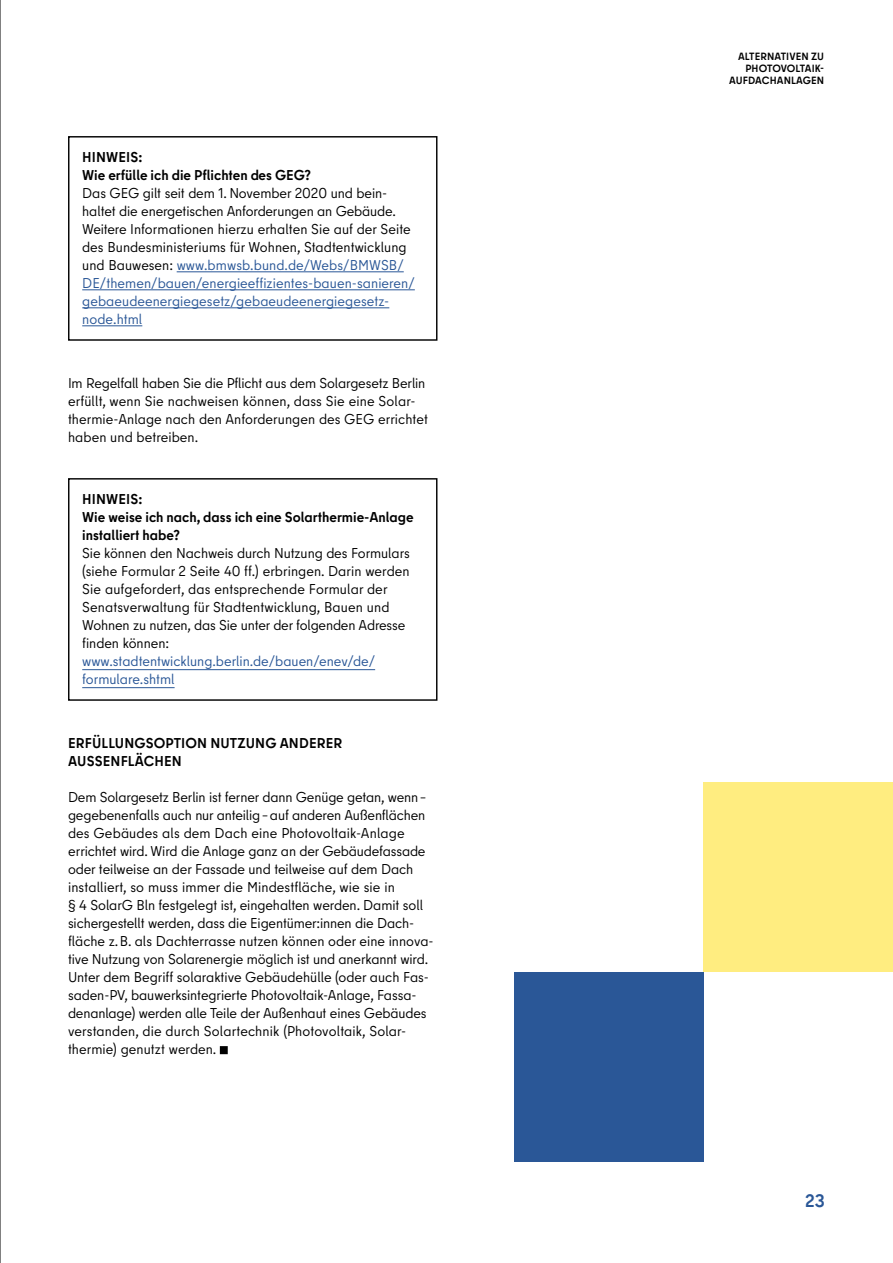
<style>
.page{position:relative;width:893px;height:1263px;background:#fff}
.page>*{position:absolute;margin:0;border:0;box-sizing:border-box;transform-origin:0 0}
.t1{font:700 18px "Berlin Type";color:#2a5797}
.Copy_9_5_pt{font:14.25px/18px "Berlin Type";letter-spacing:-.005em;color:#000}
.Copy_9_5_pt-2{font:700 14.25px/18px "Berlin Type";color:#000}
.Copy_9_5_pt-3{font:14.25px/18px "Berlin Type";color:#2a5797}
.Copy_9_5_pt_Bold_Ver{font:700 14.25px/18px "Berlin Type";letter-spacing:.01em;color:#000}
.Kapitel{font:700 10.5px/12px "Berlin Type";letter-spacing:.01em;color:#000;text-align:right}
.s1{color:#2a5797}
</style>
<div class="page">
<div style="left:220px;top:1046px;width:8px;height:8px;background:#000"></div>
<hr style="left:177px;top:271px;width:227px;height:1px;background:#2a5797">
<hr style="left:82px;top:289px;width:333px;height:1px;background:#2a5797">
<hr style="left:82px;top:307px;width:307px;height:1px;background:#2a5797">
<hr style="left:82px;top:325px;width:60px;height:1px;background:#2a5797">
<div style="left:68px;top:136px;width:369px;height:205px;border:1px solid #000"></div>
<hr style="left:82px;top:669px;width:293px;height:1px;background:#2a5797">
<hr style="left:82px;top:687px;width:93px;height:1px;background:#2a5797">
<div style="left:68px;top:478px;width:369px;height:223px;border:1px solid #000"></div>
<div style="left:703px;top:782px;width:190px;height:189px;background:#ffed80"></div>
<div style="left:514px;top:973px;width:189px;height:189px;background:#2a5797"></div>
<hr style="left:0;top:0;width:1px;height:1263px;background:#000">
<p class="Copy_9_5_pt_Bold_Ver" style="left:82px;top:148px;width:62px">HINWEIS:</p>
<p class="Copy_9_5_pt-2" style="left:82px;top:166px;width:231px">Wie erfülle ich die Pflichten des GEG?</p>
<p class="Copy_9_5_pt" style="left:82px;top:185px;width:334px">Das GEG gilt seit dem 1. November 2020 und bein&shy;haltet die energetischen Anforderungen an Gebäude.<br>Weitere Informationen hierzu erhalten Sie auf der Seite des Bundesministeriums für Wohnen, Stadtentwicklung und Bauwesen: <span class="s1">www.bmwsb.bund.de/Webs/BMWSB/ DE/themen/bauen/energieeffizientes-bauen-sanieren/ gebaeudeenergiegesetz/gebaeudeenergiegesetz&shy;node.html</span></p>
<p class="Copy_9_5_pt" style="left:68px;top:374px;width:361px">Im Regelfall haben Sie die Pflicht aus dem Solargesetz Berlin erfüllt, wenn Sie nachweisen können, dass Sie eine Solar&shy;thermie-Anlage nach den Anforderungen des GEG errichtet haben und betreiben.</p>
<p class="Copy_9_5_pt_Bold_Ver" style="left:82px;top:490px;width:62px">HINWEIS:</p>
<p class="Copy_9_5_pt-2" style="left:82px;top:508px;width:333px">Wie weise ich nach, dass ich eine Solarthermie-Anlage installiert habe?</p>
<p class="Copy_9_5_pt" style="left:82px;top:545px;width:329px">Sie können den Nachweis durch Nutzung des Formulars (siehe Formular 2 Seite 40 ff.) erbringen. Darin werden Sie aufgefordert, das entsprechende Formular der Senatsverwaltung für Stadtentwicklung, Bauen und Wohnen zu nutzen, das Sie unter der folgenden Adresse finden können:</p>
<p class="Copy_9_5_pt-3" style="left:82px;top:653px;width:294px">www.stadtentwicklung.berlin.de/bauen/enev/de/ formulare.shtml</p>
<p class="Copy_9_5_pt_Bold_Ver" style="left:68px;top:734px;width:276px">ERFÜLLUNGSOPTION NUTZUNG ANDERER<br>AUSSENFLÄCHEN</p>
<p class="Copy_9_5_pt" style="left:68px;top:788px;width:365px">Dem Solargesetz Berlin ist ferner dann Genüge getan, wenn– gegebenenfalls auch nur anteilig–auf anderen Außenflächen des Gebäudes als dem Dach eine Photovoltaik-Anlage errichtet wird. Wird die Anlage ganz an der Gebäudefassade oder teilweise an der Fassade und teilweise auf dem Dach installiert, so muss immer die Mindestfläche, wie sie in<br>§ 4 SolarG Bln festgelegt ist, eingehalten werden. Damit soll sichergestellt werden, dass die Eigentümer:innen die Dach&shy;fläche z.B. als Dachterrasse nutzen können oder eine innova&shy;tive Nutzung von Solarenergie möglich ist und anerkannt wird.</p>
<p class="Copy_9_5_pt" style="left:68px;top:968px;width:360px">Unter dem Begriff solaraktive Gebäudehülle (oder auch Fas&shy;saden-PV, bauwerksintegrierte Photovoltaik-Anlage, Fassa&shy;denanlage) werden alle Teile der Außenhaut eines Gebäudes verstanden, die durch Solartechnik (Photovoltaik, Solar&shy;thermie) genutzt werden.</p>
<p class="Kapitel" style="left:729px;top:50px;width:97px">ALTERNATIVEN ZU<br>PHOTOVOLTAIK--<br>AUFDACHANLAGEN</p>
<p class="t1" style="left:805px;top:1189px;width:21px">23</p>
</div>
